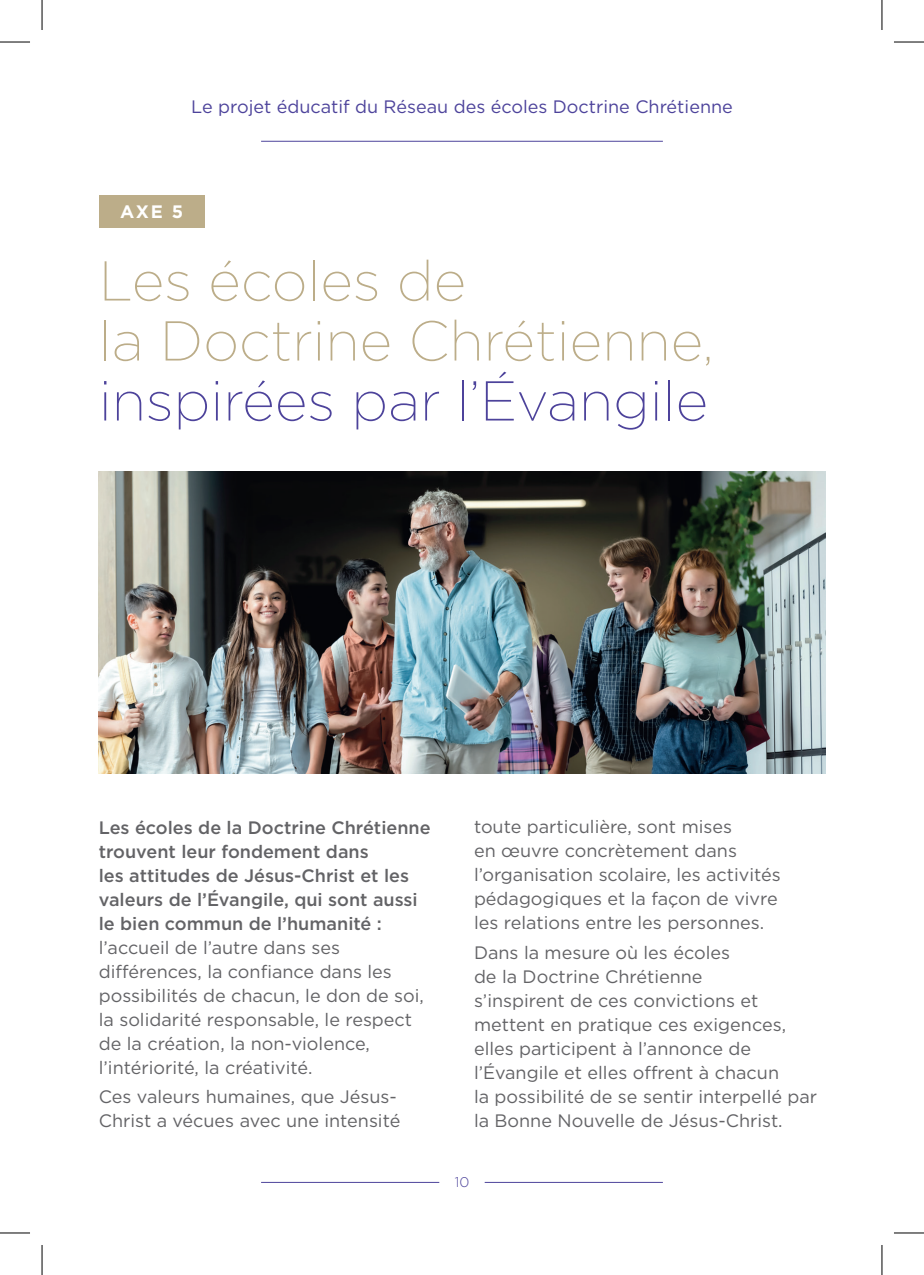
<style>
.page{position:relative;width:924px;height:1275px;background:#fff}
.page>*{position:absolute;margin:0;border:0;box-sizing:border-box;transform-origin:0 0}
.t1{font:200 56px/60px "Gotham";color:#bcad89}
.t2{font:200 56px "Gotham";color:#4d439b}
.t3{font:18px/24px "Gotham";color:#636366}
.t4{font:500 18px/24px "Gotham";color:#636366}
.t5{font:18px "Gotham";color:#4d439b}
.t6{font:700 18px "Gotham";color:#fff}
.t7{font:300 14px "Gotham";color:#4d439b}
</style>
<div class="page">
<hr style="left:261px;top:141px;width:401px;height:1px;background:#4d439b">
<hr style="left:261px;top:1182px;width:178px;height:1px;background:#4d439b">
<hr style="left:484px;top:1182px;width:178px;height:1px;background:#4d439b">
<div style="left:99px;top:195px;width:105px;height:32px;background:#bcad89"></div>
<img style="left:99px;top:471px;width:725px;height:302px">
<hr style="left:0;top:42px;width:30px;height:1px;background:#000">
<hr style="left:893px;top:42px;width:30px;height:1px;background:#000">
<hr style="left:0;top:1232px;width:30px;height:1px;background:#000">
<hr style="left:893px;top:1232px;width:30px;height:1px;background:#000">
<hr style="left:42px;top:0;width:1px;height:30px;background:#000">
<hr style="left:42px;top:1245px;width:1px;height:30px;background:#000">
<hr style="left:881px;top:0;width:1px;height:30px;background:#000">
<hr style="left:881px;top:1245px;width:1px;height:30px;background:#000">
<p class="t5" style="left:191px;top:95px;width:543px">Le projet éducatif du Réseau des écoles Doctrine Chrétienne</p>
<p class="t6" style="left:120px;top:200px;width:65px">AXE 5</p>
<h1 class="t1" style="left:99px;top:249px;width:615px">Les écoles de<br>la Doctrine Chrétienne,</h1>
<h1 class="t2" style="left:99px;top:366px;width:610px">inspirées par l’Évangile</h1>
<p class="t4" style="left:99px;top:815px;width:333px">Les écoles de la Doctrine Chrétienne trouvent leur fondement dans<br>les attitudes de Jésus-Christ et les valeurs de l’Évangile, qui sont aussi le bien commun de l’humanité :</p>
<p class="t3" style="left:99px;top:934px;width:326px">l’accueil de l’autre dans ses différences, la confiance dans les possibilités de chacun, le don de soi, la solidarité responsable, le respect de la création, la non-violence, l’intériorité, la créativité.</p>
<p class="t3" style="left:99px;top:1084px;width:303px">Ces valeurs humaines, que Jésus-<br>Christ a vécues avec une intensité</p>
<p class="t3" style="left:474px;top:814px;width:308px">toute particulière, sont mises<br>en œuvre concrètement dans l’organisation scolaire, les activités pédagogiques et la façon de vivre les relations entre les personnes.</p>
<p class="t3" style="left:474px;top:940px;width:344px">Dans la mesure où les écoles<br>de la Doctrine Chrétienne<br>s’inspirent de ces convictions et mettent en pratique ces exigences, elles participent à l’annonce de l’Évangile et elles offrent à chacun<br>la possibilité de se sentir interpellé par la Bonne Nouvelle de Jésus-Christ.</p>
<p class="t7" style="left:454px;top:1173px;width:16px">10</p>
</div>
